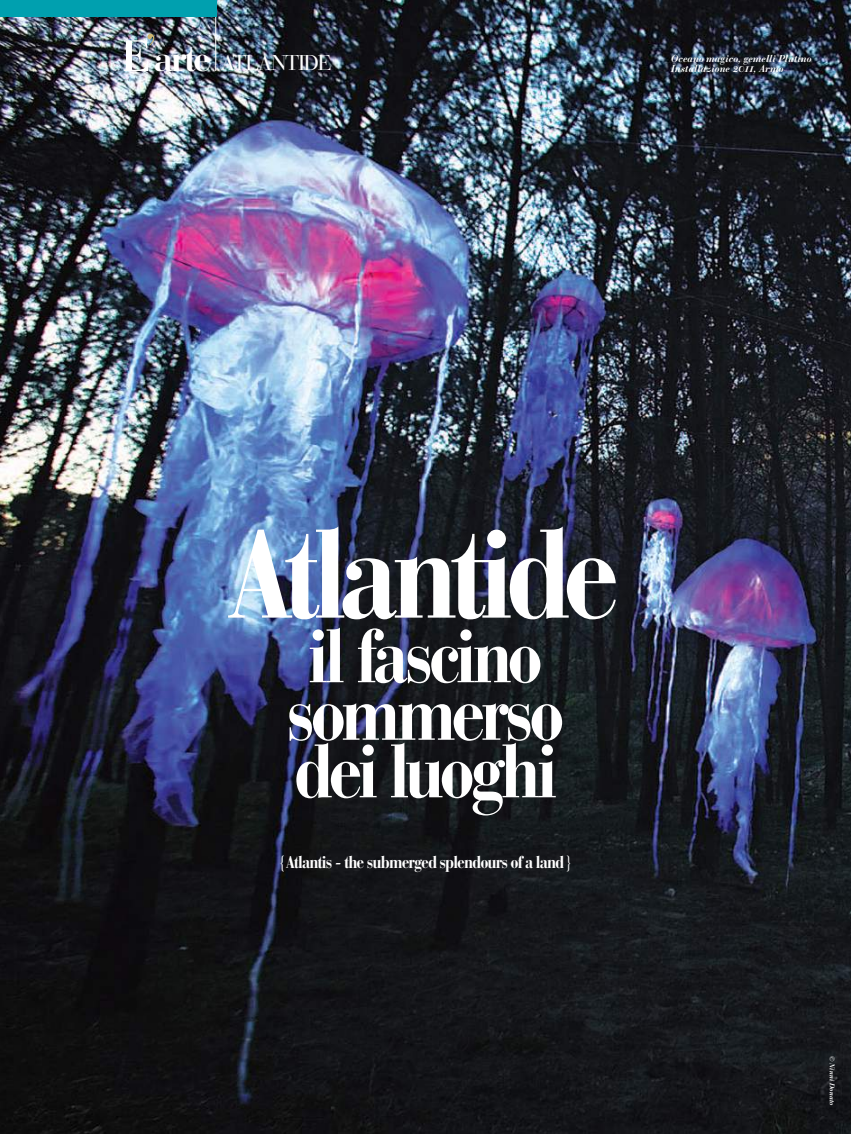
<style>
.page{position:relative;width:851px;height:1134px;background:#fff}
.page>*{position:absolute;margin:0;border:0;box-sizing:border-box;transform-origin:0 0}
.t1{font:700 condensed 125px "Bauer Bodoni Std";letter-spacing:-.065em;color:#fff}
.t2{font:700 condensed 75px/57.5px "Bauer Bodoni Std";letter-spacing:-.065em;color:#fff}
.t3{font:21.25px "Bauer Bodoni Std";letter-spacing:-.06em;color:#fff}
.t4{font:700 condensed 17px "Bauer Bodoni Std";letter-spacing:-.055em;color:#fff}
.t5{font:italic 700 10px/10px "Bodoni Classic Ad";letter-spacing:.015em;color:#fff}
.t6{font:italic 700 6.88px "Bodoni Classic Ad";letter-spacing:.025em;color:#fff}
.s1{font-weight:700;font-size:36.38px}
.s2{font-weight:900}
</style>
<div class="page">
<img style="left:0;top:0;width:850px;height:1134px">
<svg style="left:124px;top:34px;width:30px;height:37px"></svg>
<hr style="left:215px;top:0;width:1px;height:71px;background:#fff">
<div style="left:0;top:0;width:216px;height:16px;background:#00a0af"></div>
<h3 class="t3" style="left:153px;top:50px;width:180px"><span class="s1">arte</span> ATLANTIDE</h3>
<p class="t5" style="left:671px;top:54px;width:142px">Oceano magico, gemelli Plutino<br>Installazione 2011, Armo</p>
<h1 class="t1" style="left:231px;top:502px;width:391px">Atlantide</h1>
<h2 class="t2" style="left:286px;top:628px;width:280px">il fascino sommerso dei luoghi</h2>
<h3 class="t4" style="left:280px;top:852px;width:293px"><span class="s2">{</span> Atlantis - the submerged splendours of a land <span class="s2">}</span></h3>
<p class="t6" style="left:836px;top:1056px;width:51px;rotate:90deg">© Ninni Donato</p>
</div>
